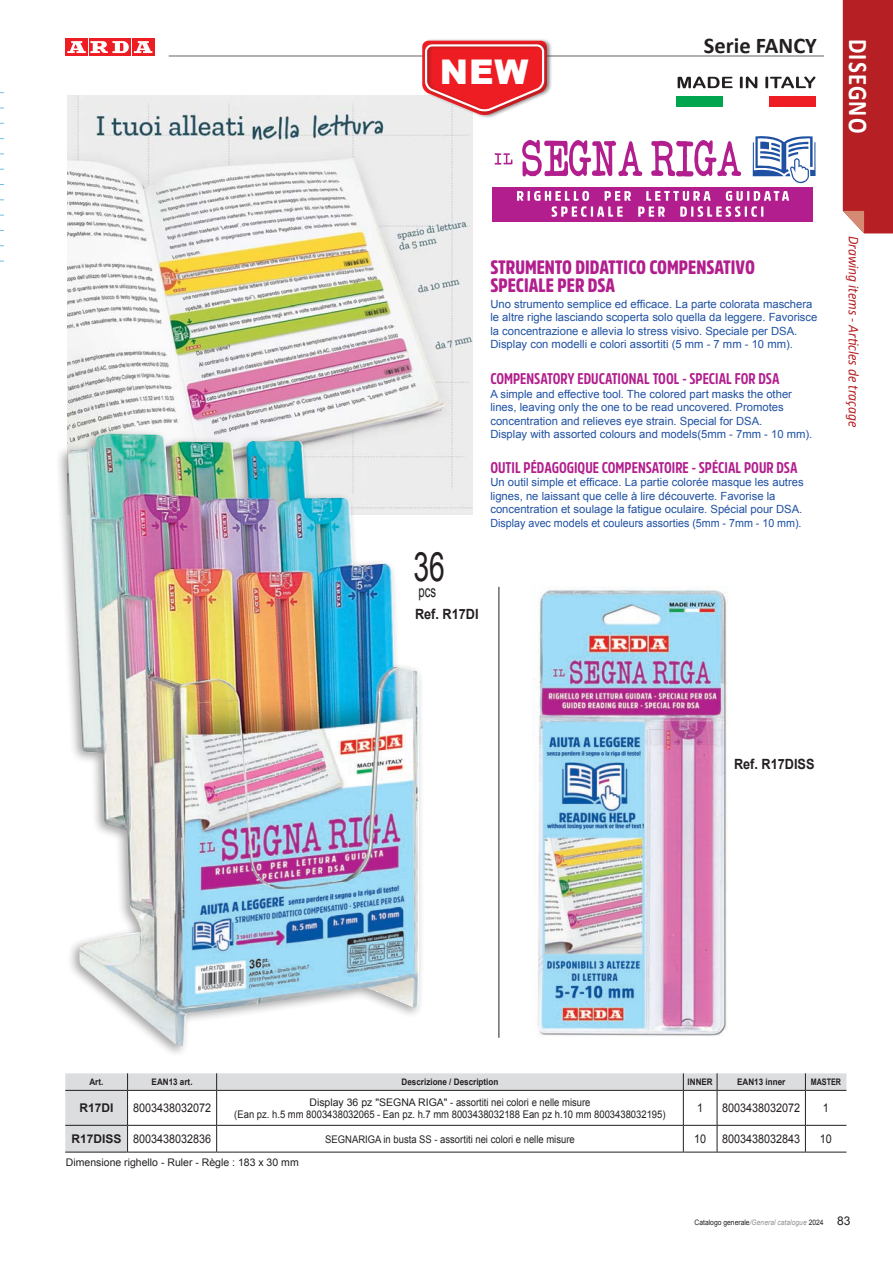
<style>
.page{position:relative;width:893px;height:1263px;background:#fff}
.page>*{position:absolute;margin:0;border:0;box-sizing:border-box;transform-origin:0 0}
.t1{font:40.5px "Arial";color:#231f20;scale:.7 1}
.t2{font:900 34.05px "Arial";color:#fff}
.t3{font:700 27px "Calibri";letter-spacing:.05em;color:#fff;scale:.85 1}
.t4{font:700 22.5px "Calibri";color:#231f20}
.t5{font:900 19.2px/18px "Amsi Pro Cond";color:#b21e8d}
.t6{font:16.2px "Arial";color:#231f20;scale:.7 1}
.t7{font:700 15.45px "Amsi Pro Cond";color:#b21e8d}
.t8{font:italic 15px "Calibri";color:#b62024;scale:.9 1}
.t9{font:700 14.1px "Arial";color:#231f20;scale:.9 1}
.t10{font:12px "Arial";color:#231f20;scale:.9 1}
.t11{font:700 12px "Arial";color:#231f20}
.t12{font:11.25px/13.5px "Arial";color:#1f51a3}
.t13{font:10.5px/12px "Arial";color:#231f20;text-align:center}
.t14{font:10.5px "Arial";color:#231f20;scale:.9 1}
.t15{font:700 9px "Arial";color:#231f20;scale:.9 1}
.t16{font:700 9px "Arial";color:#231f20;scale:.8 1}
.t17{font:7.5px "Arial";color:#231f20;scale:.9 1}
.s1{font-weight:700}
.s2{font-style:italic;color:#939598}
.s3{font-size:12px}
</style>
<div class="page">
<div style="left:132px;top:38px;width:22px;height:18px;background:#ee1d23"></div>
<div style="left:111px;top:38px;width:20px;height:18px;background:#ee1d23"></div>
<div style="left:89px;top:38px;width:20px;height:18px;background:#ee1d23"></div>
<div style="left:66px;top:38px;width:22px;height:18px;background:#ee1d23"></div>
<svg style="left:67px;top:41px;width:85px;height:12px"></svg>
<hr style="left:169px;top:55px;width:655px;height:2px;background:#6c6d70">
<img style="left:533px;top:589px;width:195px;height:447px">
<img style="left:67px;top:95px;width:405px;height:420px">
<hr style="left:499px;top:587px;width:1px;height:451px;background:#231f20">
<hr style="left:0;top:86px;width:1px;height:184px;background:#73bde9">
<hr style="left:12px;top:86px;width:1px;height:184px;background:#73bde9">
<hr style="left:27px;top:86px;width:1px;height:184px;background:#73bde9">
<hr style="left:42px;top:86px;width:1px;height:184px;background:#73bde9">
<hr style="left:58px;top:86px;width:1px;height:184px;background:#73bde9">
<hr style="left:73px;top:86px;width:1px;height:184px;background:#73bde9">
<hr style="left:88px;top:86px;width:1px;height:184px;background:#73bde9">
<hr style="left:104px;top:86px;width:1px;height:184px;background:#73bde9">
<hr style="left:119px;top:86px;width:1px;height:184px;background:#73bde9">
<hr style="left:134px;top:86px;width:1px;height:184px;background:#73bde9">
<hr style="left:150px;top:86px;width:1px;height:184px;background:#73bde9">
<svg style="left:522px;top:140px;width:120px;height:36px"></svg>
<svg style="left:651px;top:140px;width:90px;height:36px"></svg>
<svg style="left:495px;top:153px;width:17px;height:12px"></svg>
<svg style="left:753px;top:136px;width:62px;height:47px"></svg>
<div style="left:492px;top:187px;width:321px;height:34px;background:#b21e8d"></div>
<svg style="left:517px;top:191px;width:272px;height:26px"></svg>
<div style="left:676px;top:96px;width:47px;height:11px;background:#00a54f"></div>
<div style="left:769px;top:96px;width:47px;height:11px;background:#ee1d23"></div>
<svg style="left:678px;top:77px;width:55px;height:11px"></svg>
<svg style="left:740px;top:77px;width:17px;height:11px"></svg>
<svg style="left:765px;top:77px;width:50px;height:11px"></svg>
<div style="left:65px;top:1073px;width:62px;height:79px;background:#dcdddf"></div>
<hr style="left:65px;top:1090px;width:63px;height:1px;background:#231f20">
<hr style="left:65px;top:1125px;width:63px;height:1px;background:#231f20">
<svg style="left:127px;top:1073px;width:719px;height:79px"></svg>
<hr style="left:65px;top:1152px;width:63px;height:1px;background:#231f20">
<hr style="left:128px;top:1152px;width:89px;height:1px;background:#231f20">
<hr style="left:217px;top:1152px;width:466px;height:1px;background:#231f20">
<hr style="left:683px;top:1152px;width:34px;height:1px;background:#231f20">
<hr style="left:717px;top:1152px;width:88px;height:1px;background:#231f20">
<hr style="left:805px;top:1152px;width:41px;height:1px;background:#231f20">
<div style="left:422px;top:38px;width:131px;height:81px;background:#231f20;opacity:.4"></div>
<div style="left:425px;top:43px;width:125px;height:72px;background:#231f20;opacity:.4"></div>
<svg style="left:422px;top:41px;width:125px;height:74px"></svg>
<div style="left:55px;top:428px;width:370px;height:630px;background:#231f20;opacity:.4"></div>
<img style="left:68px;top:434px;width:351px;height:613px">
<div style="left:843px;top:0;width:50px;height:233px;background:#b62024"></div>
<h2 class="t2" style="left:440px;top:47px;width:90px">NEW</h2>
<h3 class="t4" style="left:704px;top:32px;width:115px">Serie FANCY</h3>
<h3 class="t3" style="left:875px;top:39px;width:113px;rotate:90deg">DISEGNO</h3>
<h1 class="t1" style="left:413px;top:540px;width:47px">36</h1>
<h3 class="t6" style="left:418px;top:581px;width:27px">pcs</h3>
<p class="t9" style="left:415px;top:604px;width:72px">Ref. R17DI</p>
<h3 class="t5" style="left:490px;top:258px;width:266px">STRUMENTO DIDATTICO COMPENSATIVO<br>SPECIALE PER DSA</h3>
<p class="t12" style="left:490px;top:297px;width:329px">Uno strumento semplice ed efficace. La parte colorata maschera le altre righe lasciando scoperta solo quella da leggere. Favorisce la concentrazione e allevia lo stress visivo. Speciale per DSA.<br>Display con modelli e colori assortiti (5 mm - 7 mm - 10 mm).</p>
<h3 class="t7" style="left:490px;top:368px;width:291px">COMPENSATORY EDUCATIONAL TOOL - SPECIAL FOR DSA</h3>
<p class="t12" style="left:490px;top:387px;width:323px">A simple and effective tool. The colored part masks the other lines, leaving only the one to be read uncovered. Promotes concentration and relieves eye strain. Special for DSA.<br>Display with assorted colours and models(5mm - 7mm - 10 mm).</p>
<h3 class="t7" style="left:490px;top:457px;width:309px">OUTIL PÉDAGOGIQUE COMPENSATOIRE - SPÉCIAL POUR DSA</h3>
<p class="t12" style="left:490px;top:476px;width:315px">Un outil simple et efficace. La partie colorée masque les autres lignes, ne laissant que celle à lire découverte. Favorise la concentration et soulage la fatigue oculaire. Spécial pour DSA.<br>Display avec models et couleurs assorties (5mm - 7mm - 10 mm).</p>
<h3 class="t8" style="left:863px;top:236px;width:214px;rotate:90deg">Drawing items - Articles de traçage</h3>
<p class="t9" style="left:734px;top:755px;width:91px">Ref. R17DISS</p>
<p class="t15" style="left:89px;top:1076px;width:17px">Art.</p>
<p class="t15" style="left:152px;top:1076px;width:47px">EAN13 art.</p>
<p class="t15" style="left:402px;top:1076px;width:109px">Descrizione / Description</p>
<p class="t15" style="left:688px;top:1076px;width:29px">INNER</p>
<p class="t15" style="left:737px;top:1076px;width:55px">EAN13 inner</p>
<p class="t16" style="left:811px;top:1076px;width:39px">MASTER</p>
<p class="t11" style="left:79px;top:1100px;width:36px">R17DI</p>
<p class="t10" style="left:133px;top:1100px;width:88px">8003438032072</p>
<p class="t13" style="left:234px;top:1096px;width:433px">Display 36 pz "SEGNA RIGA" - assortiti nei colori e nelle misure<br>(Ean pz. h.5 mm 8003438032065 - Ean pz. h.7 mm 8003438032188 Ean pz h.10 mm 8003438032195)</p>
<p class="t10" style="left:697px;top:1100px;width:8px">1</p>
<p class="t10" style="left:722px;top:1100px;width:88px">8003438032072</p>
<p class="t10" style="left:823px;top:1100px;width:8px">1</p>
<p class="t10" style="left:71px;top:1131px;width:157px"><span class="s1">R17DISS</span> 8003438032836</p>
<p class="t14" style="left:325px;top:1132px;width:279px">SEGNARIGA in busta SS - assortiti nei colori e nelle misure</p>
<p class="t10" style="left:694px;top:1131px;width:15px">10</p>
<p class="t10" style="left:722px;top:1131px;width:88px">8003438032843</p>
<p class="t10" style="left:820px;top:1131px;width:15px">10</p>
<p class="t13" style="left:66px;top:1157px;width:234px">Dimensione righello - Ruler - Règle : 183 x 30 mm</p>
<p class="t17" style="left:695px;top:1217px;width:175px">Catalogo generale<span class="s2">/General catalogue</span> 2024 <span class="s3">83</span></p>
</div>
